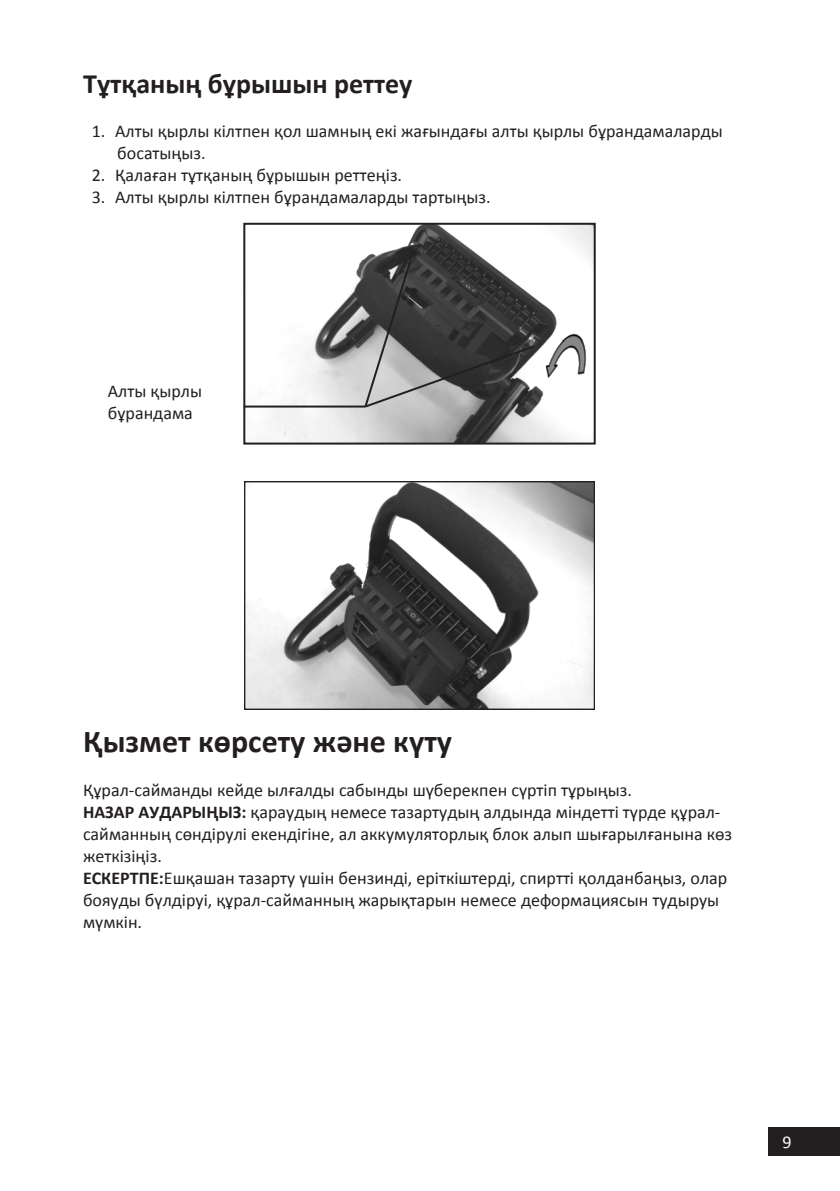
<style>
.page{position:relative;width:840px;height:1191px;background:#fff}
.page>*{position:absolute;margin:0;border:0;box-sizing:border-box;transform-origin:0 0}
.Заголовок_16{font:700 32px "Calibri";color:#231f20}
.Заголовок_14{font:700 28px "Calibri";color:#231f20}
.t1{font:18px/22px "Calibri";color:#231f20}
.t2{font:18px "Calibri";color:#fff}
.s1{font-weight:700}
</style>
<div class="page">
<div style="left:767px;top:1126px;width:72px;height:29px;background:#231f20"></div>
<img style="left:246px;top:226px;width:346px;height:215px">
<div style="left:243px;top:223px;width:352px;height:221px;border:2px solid #231f20"></div>
<img style="left:543px;top:317px;width:49px;height:92px">
<hr style="left:243px;top:405px;width:122px;height:2px;background:#231f20">
<svg style="left:362px;top:248px;width:174px;height:161px;background:#626262"></svg>
<img style="left:247px;top:484px;width:344px;height:222px">
<div style="left:244px;top:481px;width:350px;height:228px;border:2px solid #231f20"></div>
<p class="Заголовок_14" style="left:83px;top:66px;width:330px">Тұтқаның бұрышын реттеу</p>
<p class="t1" style="left:117px;top:120px;width:606px;text-indent:-26px">1. Алты қырлы кілтпен қол шамның екі жағындағы алты қырлы бұрандамаларды босатыңыз.</p>
<p class="t1" style="left:92px;top:164px;width:312px">2. Қалаған тұтқаның бұрышын реттеңіз.</p>
<p class="t1" style="left:92px;top:186px;width:400px">3. Алты қырлы кілтпен бұрандамаларды тартыңыз.</p>
<p class="t1" style="left:108px;top:380px;width:96px">Алты қырлы бұрандама</p>
<p class="Заголовок_16" style="left:83px;top:721px;width:370px">Қызмет көрсету және күту</p>
<p class="t1" style="left:83px;top:779px;width:550px">Құрал-сайманды кейде ылғалды сабынды шүберекпен сүртіп тұрыңыз.</p>
<p class="t1" style="left:83px;top:801px;width:650px"><span class="s1">НАЗАР АУДАРЫҢЫЗ:</span> қараудың немесе тазартудың алдында міндетті түрде құрал&shy;сайманның сөндірулі екендігіне, ал аккумуляторлық блок алып шығарылғанына көз жеткізіңіз.</p>
<p class="t1" style="left:83px;top:867px;width:645px"><span class="s1">ЕСКЕРТПЕ:</span>Ешқашан тазарту үшін бензинді, еріткіштерді, спиртті қолданбаңыз, олар бояуды бүлдіруі, құрал-сайманның жарықтарын немесе деформациясын тудыруы мүмкін.</p>
<p class="t2" style="left:782px;top:1130px;width:11px">9</p>
</div>
